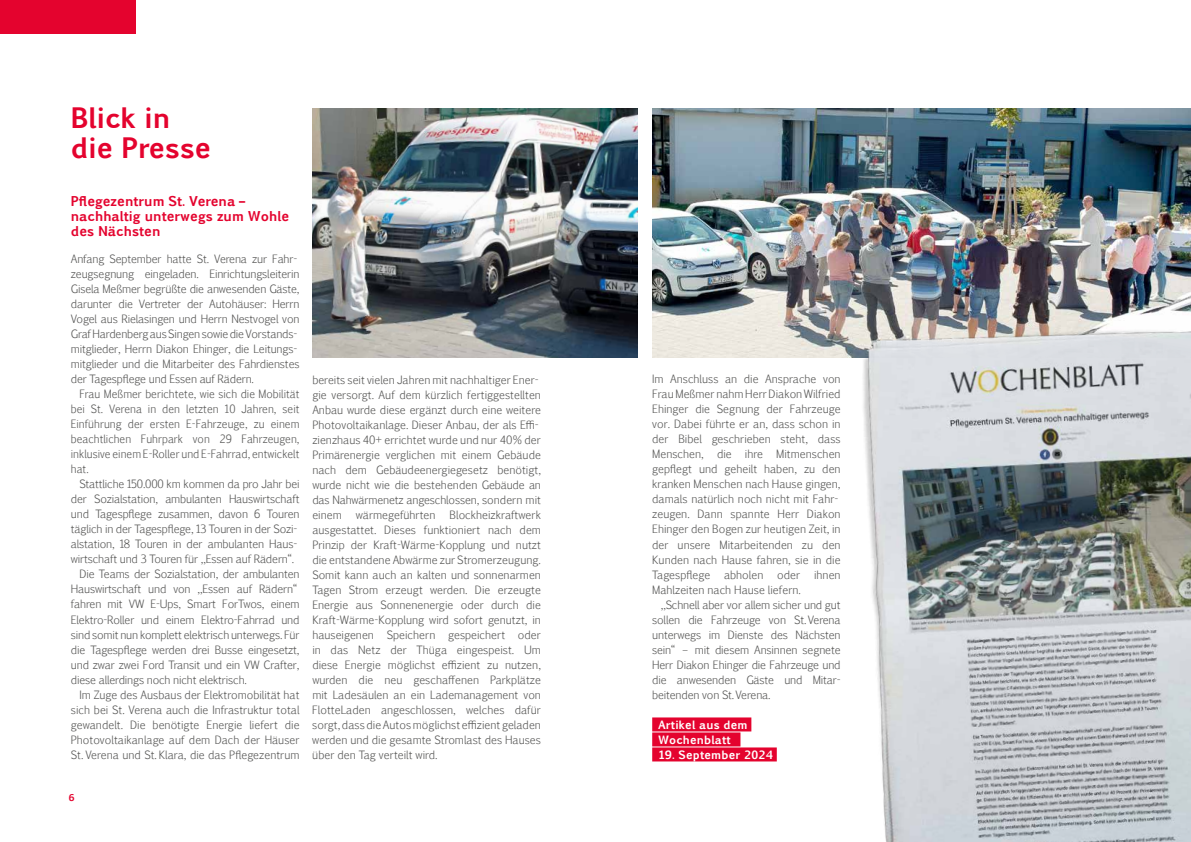
<style>
.page{position:relative;width:1191px;height:842px;background:#fff}
.page>*{position:absolute;margin:0;border:0;box-sizing:border-box;transform-origin:0 0}
.t1{font:700 27px/30px "Pigiarniq";color:#e4032e}
.t2{font:700 13px/15px "Pigiarniq";color:#e4032e}
.t3{font:300 11px/15px "Pigiarniq";letter-spacing:-.015em;color:#575756}
.t4{font:700 11px/15px "Pigiarniq";letter-spacing:.015em;color:#fff}
.t5{font:700 9px "Pigiarniq";color:#e4032e}
</style>
<div class="page">
<div style="left:652px;top:717px;width:99px;height:14px;background:#e4032e"></div>
<div style="left:652px;top:732px;width:88px;height:14px;background:#e4032e"></div>
<div style="left:652px;top:747px;width:125px;height:14px;background:#e4032e"></div>
<img style="left:653px;top:109px;width:538px;height:249px">
<img style="left:312px;top:109px;width:326px;height:249px">
<img style="left:826px;top:283px;width:365px;height:559px">
<div style="left:0;top:0;width:136px;height:34px;background:#e4032e"></div>
<h1 class="t1" style="left:71px;top:103px;width:142px">Blick in die Presse</h1>
<p class="t2" style="left:71px;top:194px;width:220px">Pflegezentrum St. Verena – nachhaltig unterwegs zum Wohle des Nächsten</p>
<p class="t3" style="left:71px;top:251px;width:230px">Anfang September hatte St. Verena zur Fahr&shy;zeugsegnung eingeladen. Einrichtungsleiterin Gisela Meßmer begrüßte die anwesenden Gäste, darunter die Vertreter der Autohäuser: Herrn Vogel aus Rielasingen und Herrn Nestvogel von Graf Hardenberg aus Singen sowie die Vorstands&shy;mitglieder, Herrn Diakon Ehinger, die Leitungs&shy;mitglieder und die Mitarbeiter des Fahrdienstes der Tagespflege und Essen auf Rädern.</p>
<p class="t3" style="left:71px;top:386px;width:230px;text-align:justify;text-indent:9px">Frau Meßmer berichtete, wie sich die Mobilität bei St. Verena in den letzten 10 Jahren, seit Einführung der ersten E-Fahrzeuge, zu einem beachtlichen Fuhrpark von 29 Fahrzeugen, inklusive einem E-Roller und E-Fahrrad, entwickelt hat.</p>
<p class="t3" style="left:79px;top:476px;width:222px">Stattliche 150.000 km kommen da pro Jahr bei</p>
<p class="t3" style="left:71px;top:491px;width:230px">der Sozialstation, ambulanten Hauswirtschaft</p>
<p class="t3" style="left:71px;top:506px;width:230px">und Tagespflege zusammen, davon 6 Touren</p>
<p class="t3" style="left:71px;top:521px;width:228px">täglich in der Tagespflege, 13 Touren in der Sozi-</p>
<p class="t3" style="left:71px;top:536px;width:227px">alstation, 18 Touren in der ambulanten Haus-</p>
<p class="t3" style="left:71px;top:551px;width:225px">wirtschaft und 3 Touren für „Essen auf Rädern“.</p>
<p class="t3" style="left:79px;top:566px;width:222px">Die Teams der Sozialstation, der ambulanten</p>
<p class="t3" style="left:71px;top:581px;width:228px">Hauswirtschaft und von „Essen auf Rädern“</p>
<p class="t3" style="left:71px;top:596px;width:230px">fahren mit VW E-Ups, Smart ForTwos, einem</p>
<p class="t3" style="left:71px;top:611px;width:230px">Elektro-Roller und einem Elektro-Fahrrad und</p>
<p class="t3" style="left:71px;top:626px;width:230px">sind somit nun komplett elektrisch unterwegs. Für</p>
<p class="t3" style="left:71px;top:641px;width:230px">die Tagespflege werden drei Busse eingesetzt,</p>
<p class="t3" style="left:71px;top:656px;width:230px">und zwar zwei Ford Transit und ein VW Crafter,</p>
<p class="t3" style="left:71px;top:671px;width:177px">diese allerdings noch nicht elektrisch.</p>
<p class="t3" style="left:79px;top:686px;width:222px">Im Zuge des Ausbaus der Elektromobilität hat</p>
<p class="t3" style="left:71px;top:701px;width:230px">sich bei St. Verena auch die Infrastruktur total</p>
<p class="t3" style="left:71px;top:716px;width:230px">gewandelt. Die benötigte Energie liefert die</p>
<p class="t3" style="left:71px;top:731px;width:230px">Photovoltaikanlage auf dem Dach der Häuser</p>
<p class="t3" style="left:71px;top:747px;width:230px">St. Verena und St. Klara, die das Pflegezentrum</p>
<p class="t3" style="left:312px;top:372px;width:230px">bereits seit vielen Jahren mit nachhaltiger Ener&shy;gie versorgt. Auf dem kürzlich fertiggestellten Anbau wurde diese ergänzt durch eine weitere Photovoltaikanlage. Dieser Anbau, der als Effi&shy;zienzhaus 40+ errichtet wurde und nur 40% der Primärenergie verglichen mit einem Gebäude nach dem Gebäudeenergiegesetz benötigt, wurde nicht wie die bestehenden Gebäude an das Nahwärmenetz angeschlossen, sondern mit einem</p>
<p class="t3" style="left:312px;top:507px;width:230px;text-align:justify;text-indent:137px">Blockheizkraftwerk ausgestattet. Dieses funktioniert nach dem Prinzip der Kraft-Wärme-Kopplung und nutzt die entstandene Abwärme zur Stromerzeugung.<br>Somit kann auch an kalten und sonnenarmen Tagen Strom erzeugt werden. Die erzeugte Energie aus Sonnenenergie oder durch die Kraft-Wärme-Kopplung wird sofort genutzt, in hauseigenen Speichern gespeichert oder in das Netz der Thüga eingespeist. Um diese Energie möglichst effizient zu nutzen, wurden die neu geschaffenen Parkplätze mit Ladesäulen an ein Lademanagement von FlotteLaden angeschlossen, welches dafür sorgt, dass die Autos möglichst effizient geladen werden und die gesamte Stromlast des Hauses über den Tag verteilt wird.</p>
<p class="t3" style="left:356px;top:507px;width:81px">wärmegeführten</p>
<p class="t5" style="left:69px;top:791px;width:7px">6</p>
<p class="t3" style="left:652px;top:371px;width:190px">Im Anschluss an die Ansprache von Frau Meßmer nahm Herr Diakon Wilfried Ehinger die Segnung der Fahrzeuge vor. Dabei führte er an, dass schon in der Bibel geschrieben steht, dass Menschen, die ihre Mitmenschen gepflegt und geheilt haben, zu den kranken Menschen nach Hause gingen, damals natürlich noch nicht mit Fahr&shy;zeugen. Dann spannte Herr Diakon Ehinger den Bogen zur heutigen Zeit, in der unsere Mitarbeitenden zu den Kunden nach Hause fahren, sie in die Tagespflege</p>
<p class="t3" style="left:724px;top:566px;width:41px">abholen</p>
<p class="t3" style="left:777px;top:566px;width:25px">oder</p>
<p class="t3" style="left:814px;top:566px;width:28px">ihnen</p>
<p class="t3" style="left:652px;top:581px;width:150px">Mahlzeiten nach Hause liefern.</p>
<p class="t3" style="left:660px;top:596px;width:181px">„Schnell aber vor allem sicher und gut</p>
<p class="t3" style="left:652px;top:611px;width:190px">sollen die Fahrzeuge von St. Verena</p>
<p class="t3" style="left:652px;top:626px;width:190px">unterwegs im Dienste des Nächsten</p>
<p class="t3" style="left:652px;top:642px;width:190px">sein“ – mit diesem Ansinnen segnete</p>
<p class="t3" style="left:652px;top:657px;width:190px">Herr Diakon Ehinger die Fahrzeuge und</p>
<p class="t3" style="left:652px;top:672px;width:190px">die anwesenden Gäste und Mitar-</p>
<p class="t3" style="left:652px;top:687px;width:120px">beitenden von St. Verena.</p>
<p class="t4" style="left:658px;top:717px;width:91px">Artikel aus dem<br>Wochenblatt</p>
<p class="t4" style="left:658px;top:747px;width:116px">19. September 2024</p>
</div>
